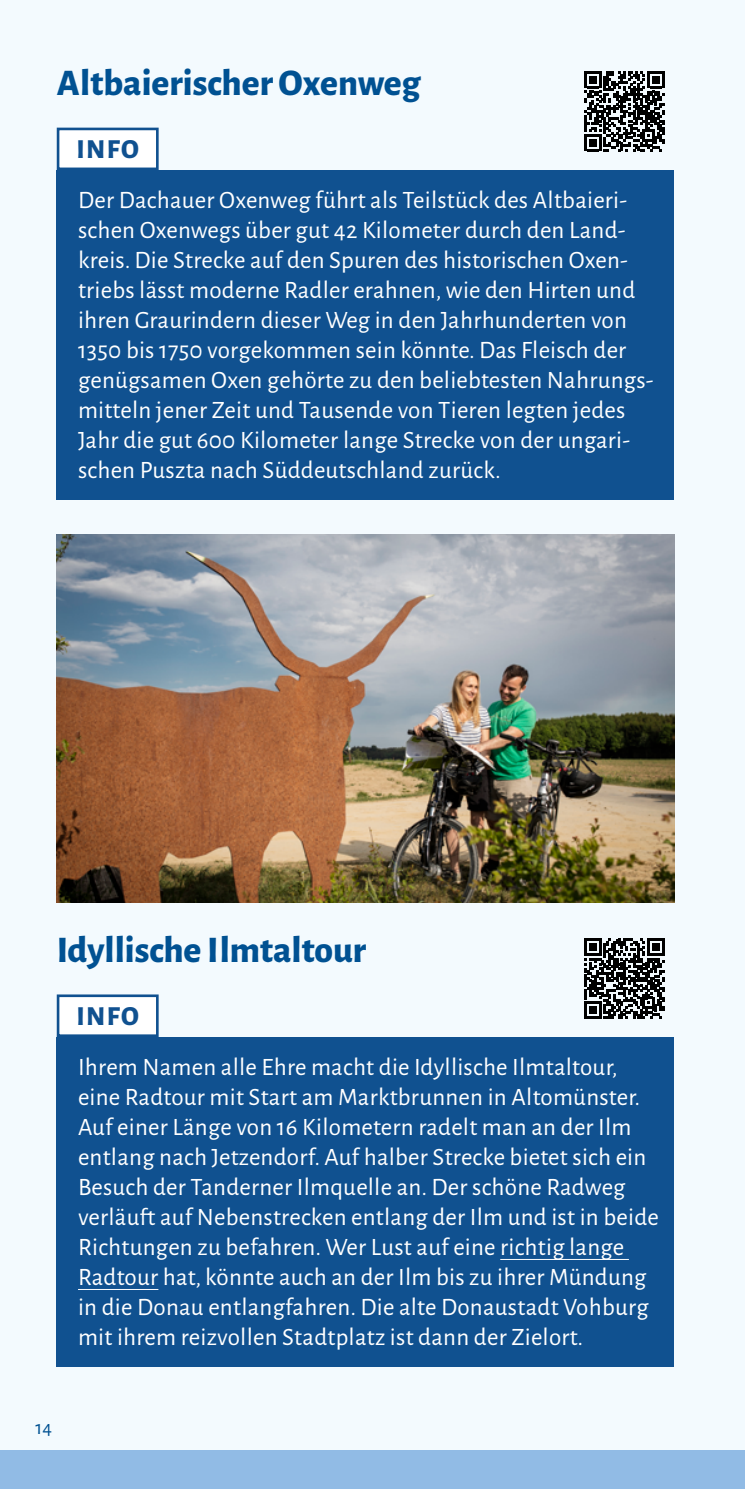
<style>
.page{position:relative;width:745px;height:1489px;background:#fff}
.page>*{position:absolute;margin:0;border:0;box-sizing:border-box;transform-origin:0 0}
.t1{font:800 37.5px "Alegreya Sans";color:#005192}
.t2{font:800 27.5px "Alegreya Sans";letter-spacing:.05em;color:#105190}
.t3{font:25px/30px "Alegreya Sans";letter-spacing:.01em;color:#fff}
.t4{font:20px "Alegreya Sans";color:#005192}
</style>
<div class="page">
<div style="left:0;top:0;width:744px;height:1488px;background:#f3fafe"></div>
<div style="left:0;top:1449px;width:744px;height:39px;background:#91bbe5"></div>
<div style="left:57px;top:170px;width:616px;height:329px;background:#105190"></div>
<div style="left:58px;top:129px;width:99px;height:40px;background:#fff"></div>
<div style="left:57px;top:128px;width:101px;height:42px;border:3px solid #105190"></div>
<svg style="left:584px;top:71px;width:80px;height:80px"></svg>
<img style="left:57px;top:534px;width:616px;height:368px">
<div style="left:57px;top:1036px;width:616px;height:329px;background:#105190"></div>
<hr style="left:500px;top:1258px;width:128px;height:1px;background:#fff">
<hr style="left:78px;top:1288px;width:80px;height:1px;background:#fff">
<div style="left:58px;top:995px;width:99px;height:40px;background:#fff"></div>
<div style="left:57px;top:994px;width:101px;height:42px;border:3px solid #105190"></div>
<svg style="left:584px;top:938px;width:80px;height:80px"></svg>
<h1 class="t1" style="left:57px;top:55px;width:365px">Altbaierischer Oxenweg</h1>
<p class="t2" style="left:76px;top:128px;width:64px">INFO</p>
<p class="t3" style="left:78px;top:184px;width:576px">Der Dachauer Oxenweg führt als Teilstück des Altbaieri&shy;schen Oxenwegs über gut 42 Kilometer durch den Land&shy;kreis. Die Strecke auf den Spuren des historischen Oxen&shy;triebs lässt moderne Radler erahnen, wie den Hirten und ihren Graurindern dieser Weg in den Jahrhunderten von 1350 bis 1750 vorgekommen sein könnte. Das Fleisch der genügsamen Oxen gehörte zu den beliebtesten Nahrungs&shy;mitteln jener Zeit und Tausende von Tieren legten jedes Jahr die gut 600 Kilometer lange Strecke von der ungari&shy;schen Puszta nach Süddeutschland zurück.</p>
<h1 class="t1" style="left:57px;top:921px;width:311px">Idyllische Ilmtaltour</h1>
<p class="t2" style="left:76px;top:994px;width:64px">INFO</p>
<p class="t3" style="left:78px;top:1050px;width:582px">Ihrem Namen alle Ehre macht die Idyllische Ilmtaltour, eine Radtour mit Start am Marktbrunnen in Altomünster.<br>Auf einer Länge von 16 Kilometern radelt man an der Ilm entlang nach Jetzendorf. Auf halber Strecke bietet sich ein Besuch der Tanderner Ilmquelle an. Der schöne Radweg verläuft auf Nebenstrecken entlang der Ilm und ist in beide Richtungen zu befahren. Wer Lust auf eine richtig lange Radtour hat, könnte auch an der Ilm bis zu ihrer Mündung in die Donau entlangfahren. Die alte Donaustadt Vohburg mit ihrem reizvollen Stadtplatz ist dann der Zielort.</p>
<p class="t4" style="left:35px;top:1413px;width:18px">14</p>
</div>
